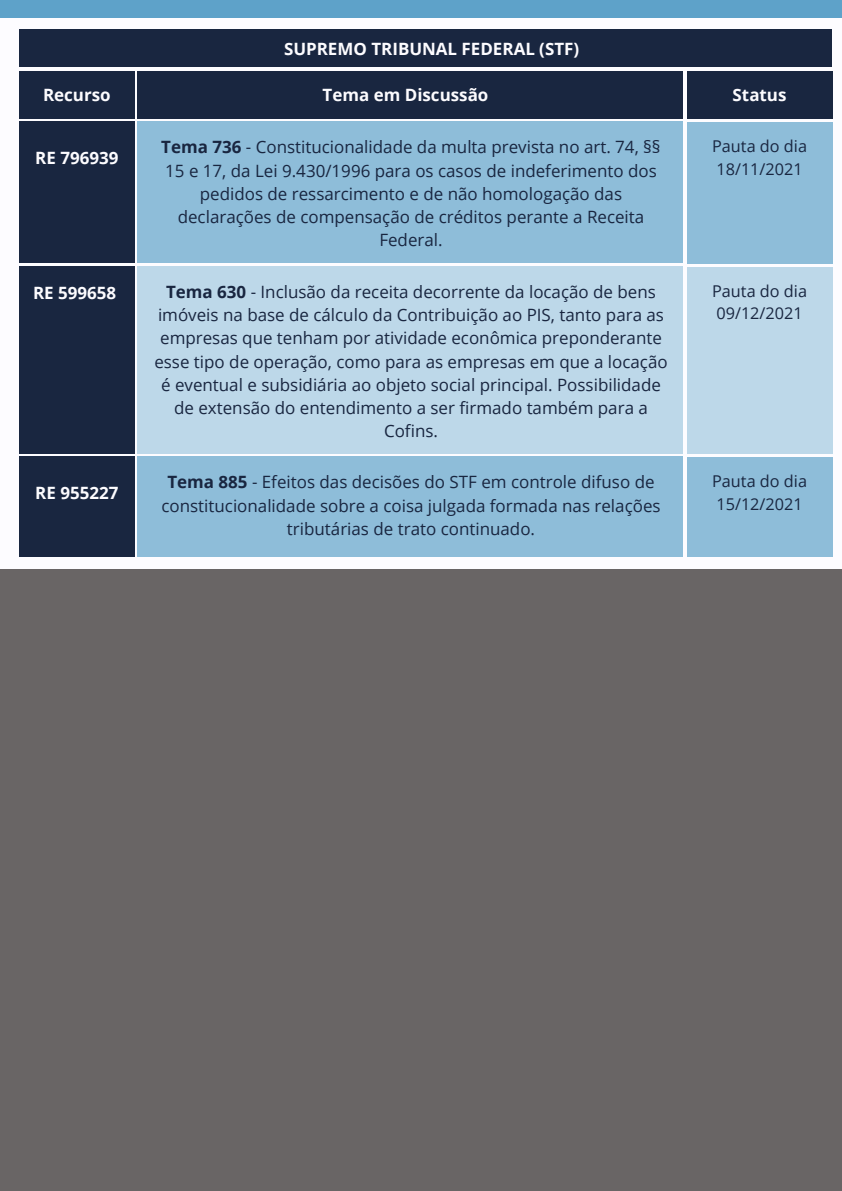
<style>
.page{position:relative;width:842px;height:1191px;background:#fff}
.page>*{position:absolute;margin:0;border:0;box-sizing:border-box;transform-origin:0 0}
.t1{font:17px/23.2px "Open Sans";color:#192640;text-align:center}
.t2{font:700 17px "Open Sans";color:#fdfcff}
.t3{font:16.3px/22.3px "Open Sans";color:#192640}
.s1{font-weight:700}
</style>
<div class="page">
<div style="left:0;top:0;width:841px;height:17px;background:#5ea2c9"></div>
<div style="left:0;top:569px;width:842px;height:621px;background:#696565"></div>
<div style="left:19px;top:71px;width:116px;height:48px;background:#192640"></div>
<div style="left:138px;top:71px;width:545px;height:48px;background:#192640"></div>
<div style="left:687px;top:71px;width:145px;height:48px;background:#192640"></div>
<div style="left:19px;top:29px;width:813px;height:38px;background:#192640"></div>
<div style="left:19px;top:121px;width:116px;height:142px;background:#192640"></div>
<div style="left:138px;top:121px;width:545px;height:142px;background:#8ebdd9"></div>
<div style="left:687px;top:122px;width:145px;height:141px;background:#8ebdd9"></div>
<div style="left:19px;top:266px;width:116px;height:187px;background:#192640"></div>
<div style="left:138px;top:266px;width:545px;height:187px;background:#bdd8e9"></div>
<div style="left:687px;top:267px;width:145px;height:186px;background:#bdd8e9"></div>
<div style="left:19px;top:456px;width:116px;height:101px;background:#192640"></div>
<div style="left:138px;top:456px;width:545px;height:101px;background:#8ebdd9"></div>
<div style="left:687px;top:457px;width:145px;height:100px;background:#8ebdd9"></div>
<p class="t2" style="left:284px;top:37px;width:297px">SUPREMO TRIBUNAL FEDERAL (STF)</p>
<p class="t2" style="left:43px;top:83px;width:69px">Recurso</p>
<p class="t2" style="left:323px;top:83px;width:167px">Tema em Discussão</p>
<p class="t2" style="left:733px;top:83px;width:55px">Status</p>
<p class="t2" style="left:35px;top:146px;width:85px">RE 796939</p>
<p class="t1" style="left:161px;top:135px;width:501px"><span class="s1">Tema 736</span> - Constitucionalidade da multa prevista no art. 74, §§ 15 e 17, da Lei 9.430/1996 para os casos de indeferimento dos pedidos de ressarcimento e de não homologação das declarações de compensação de créditos perante a Receita Federal.</p>
<p class="t3" style="left:712px;top:135px;width:96px">Pauta do dia<br>18/11/2021</p>
<p class="t2" style="left:33px;top:280px;width:85px">RE 599658</p>
<p class="t1" style="left:154px;top:279px;width:515px"><span class="s1">Tema 630</span> - Inclusão da receita decorrente da locação de bens imóveis na base de cálculo da Contribuição ao PIS, tanto para as empresas que tenham por atividade econômica preponderante esse tipo de operação, como para as empresas em que a locação é eventual e subsidiária ao objeto social principal. Possibilidade de extensão do entendimento a ser firmado também para a Cofins.</p>
<p class="t3" style="left:712px;top:279px;width:96px">Pauta do dia<br>09/12/2021</p>
<p class="t2" style="left:35px;top:481px;width:85px">RE 955227</p>
<p class="t1" style="left:161px;top:470px;width:501px"><span class="s1">Tema 885</span> - Efeitos das decisões do STF em controle difuso de constitucionalidade sobre a coisa julgada formada nas relações tributárias de trato continuado.</p>
<p class="t3" style="left:712px;top:470px;width:96px">Pauta do dia<br>15/12/2021</p>
</div>
